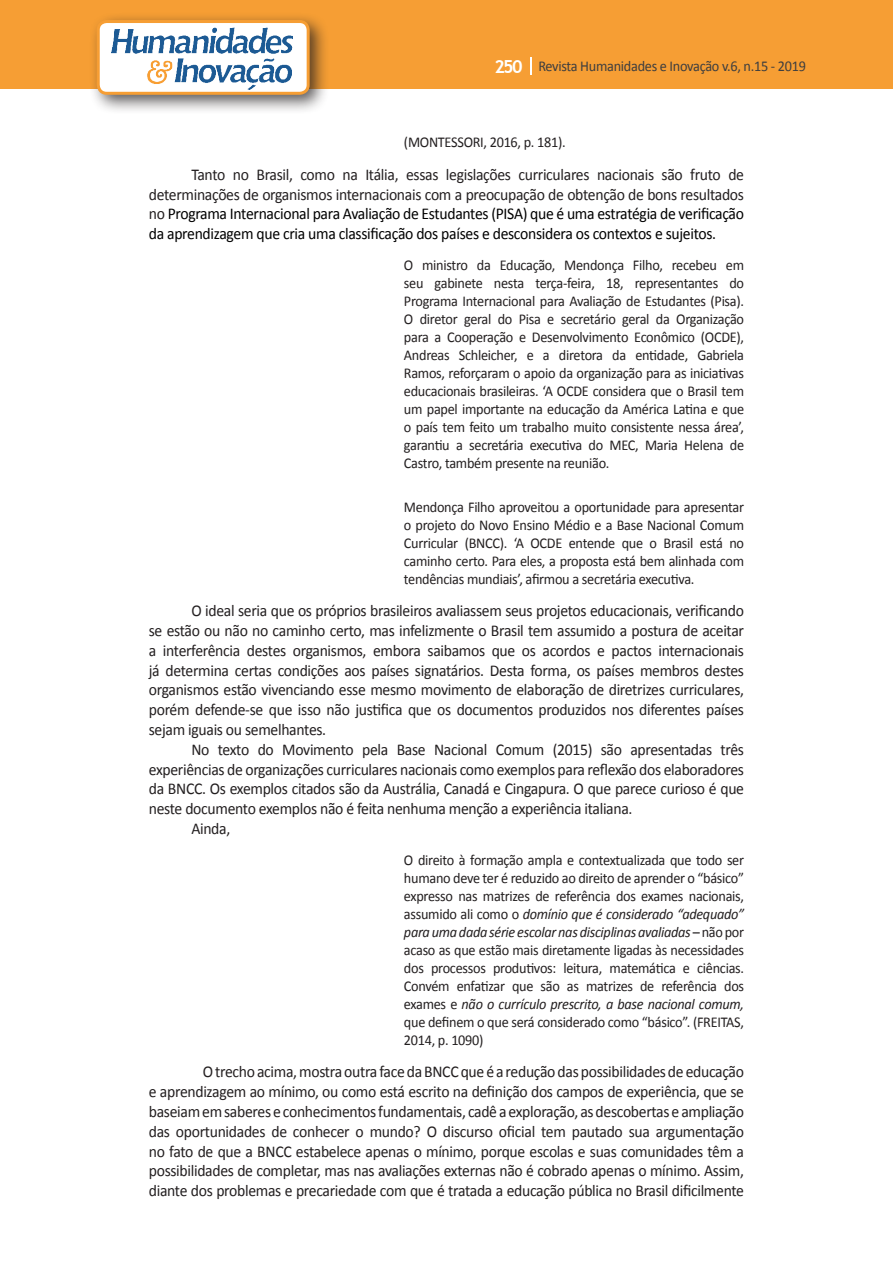
<style>
.page{position:relative;width:893px;height:1263px;background:#fff}
.page>*{position:absolute;margin:0;border:0;box-sizing:border-box;transform-origin:0 0}
.texto{font:16.5px/19.8px "Calibri";letter-spacing:-.02em;color:#231f20;text-align:justify;scale:.95 1}
.texto-2{font:16.5px/19.8px "Calibri";letter-spacing:-.02em;color:#000;text-align:justify;scale:.95 1}
.citacao{font:15px/18px "Calibri";letter-spacing:-.02em;color:#231f20;text-align:justify;scale:.95 1}
.t1{font:15px "Calibri";letter-spacing:-.02em;color:#3e3e3f;scale:.95 1}
.s1{font-family:"Trebuchet MS";font-weight:700;font-size:18px;color:#fff}
.s2{color:#231f20}
.s3{font-style:italic}
</style>
<div class="page">
<div style="left:0;top:0;width:893px;height:88px;background:#f69e34"></div>
<svg style="left:530px;top:57px;width:2px;height:18px"></svg>
<div style="left:88px;top:12px;width:242px;height:103px;background:#231f20;opacity:.75"></div>
<div style="left:98px;top:22px;width:210px;height:71px;background:#fff;border-radius:9px"></div>
<img style="left:112px;top:27px;width:181px;height:62px">
<div style="left:97px;top:20px;width:213px;height:75px;border:3px solid #f69e34;border-radius:9px"></div>
<p class="t1" style="left:495px;top:57px;width:329px"><span class="s1">250</span> Revista Humanidades e Inovação v.6, n.15 - 2019</p>
<p class="citacao" style="left:404px;top:133px;width:172px">(MONTESSORI, 2016, p. 181).</p>
<p class="texto-2" style="left:149px;top:165px;width:628px;text-indent:43px"><span class="s2">Tanto no Brasil, como na Itália, essas legislações curriculares nacionais são fruto de determinações de organismos internacionais com a preocupação de obtenção de bons resultados no</span> Programa Internacional para Avaliação de Estudantes (PISA) que é uma estratégia de verificação da aprendizagem que cria uma classificação dos países e desconsidera os contextos e sujeitos.</p>
<p class="citacao" style="left:404px;top:256px;width:360px">O ministro da Educação, Mendonça Filho, recebeu em seu gabinete nesta terça-feira, 18, representantes do Programa Internacional para Avaliação de Estudantes (Pisa).<br>O diretor geral do Pisa e secretário geral da Organização para a Cooperação e Desenvolvimento Econômico (OCDE), Andreas Schleicher, e a diretora da entidade, Gabriela Ramos, reforçaram o apoio da organização para as iniciativas educacionais brasileiras. ‘A OCDE considera que o Brasil tem um papel importante na educação da América Latina e que o país tem feito um trabalho muito consistente nessa área’, garantiu a secretária executiva do MEC, Maria Helena de Castro, também presente na reunião.</p>
<p class="citacao" style="left:404px;top:498px;width:359px">Mendonça Filho aproveitou a oportunidade para apresentar o projeto do Novo Ensino Médio e a Base Nacional Comum Curricular (BNCC). ‘A OCDE entende que o Brasil está no caminho certo. Para eles, a proposta está bem alinhada com tendências mundiais’, afirmou a secretária executiva.</p>
<p class="texto" style="left:149px;top:601px;width:628px;text-indent:43px">O ideal seria que os próprios brasileiros avaliassem seus projetos educacionais, verificando se estão ou não no caminho certo, mas infelizmente o Brasil tem assumido a postura de aceitar a interferência destes organismos, embora saibamos que os acordos e pactos internacionais já determina certas condições aos países signatários. Desta forma, os países membros destes organismos estão vivenciando esse mesmo movimento de elaboração de diretrizes curriculares, porém defende-se que isso não justifica que os documentos produzidos nos diferentes países sejam iguais ou semelhantes.</p>
<p class="texto" style="left:149px;top:739px;width:628px;text-indent:43px">No texto do Movimento pela Base Nacional Comum (2015) são apresentadas três experiências de organizações curriculares nacionais como exemplos para reflexão dos elaboradores da BNCC. Os exemplos citados são da Austrália, Canadá e Cingapura. O que parece curioso é que neste documento exemplos não é feita nenhuma menção a experiência italiana.</p>
<p class="texto" style="left:191px;top:819px;width:43px">Ainda,</p>
<p class="citacao" style="left:404px;top:851px;width:360px">O direito à formação ampla e contextualizada que todo ser humano deve ter é reduzido ao direito de aprender o “básico” expresso nas matrizes de referência dos exames nacionais, assumido ali como o <span class="s3">domínio que é considerado “adequado” para uma dada série escolar nas disciplinas avaliadas</span> – não por acaso as que estão mais diretamente ligadas às necessidades dos processos produtivos: leitura, matemática e ciências.<br>Convém enfatizar que são as matrizes de referência dos exames e <span class="s3">não o currículo prescrito, a base nacional comum, </span>que definem o que será considerado como “básico”. (FREITAS, 2014, p. 1090)</p>
<p class="texto" style="left:149px;top:1062px;width:628px;text-indent:54px">O trecho acima, mostra outra face da BNCC que é a redução das possibilidades de educação e aprendizagem ao mínimo, ou como está escrito na definição dos campos de experiência, que se baseiam em saberes e conhecimentos fundamentais, cadê a exploração, as descobertas e ampliação das oportunidades de conhecer o mundo? O discurso oficial tem pautado sua argumentação no fato de que a BNCC estabelece apenas o mínimo, porque escolas e suas comunidades têm a possibilidades de completar, mas nas avaliações externas não é cobrado apenas o mínimo. Assim, diante dos problemas e precariedade com que é tratada a educação pública no Brasil dificilmente</p>
</div>
